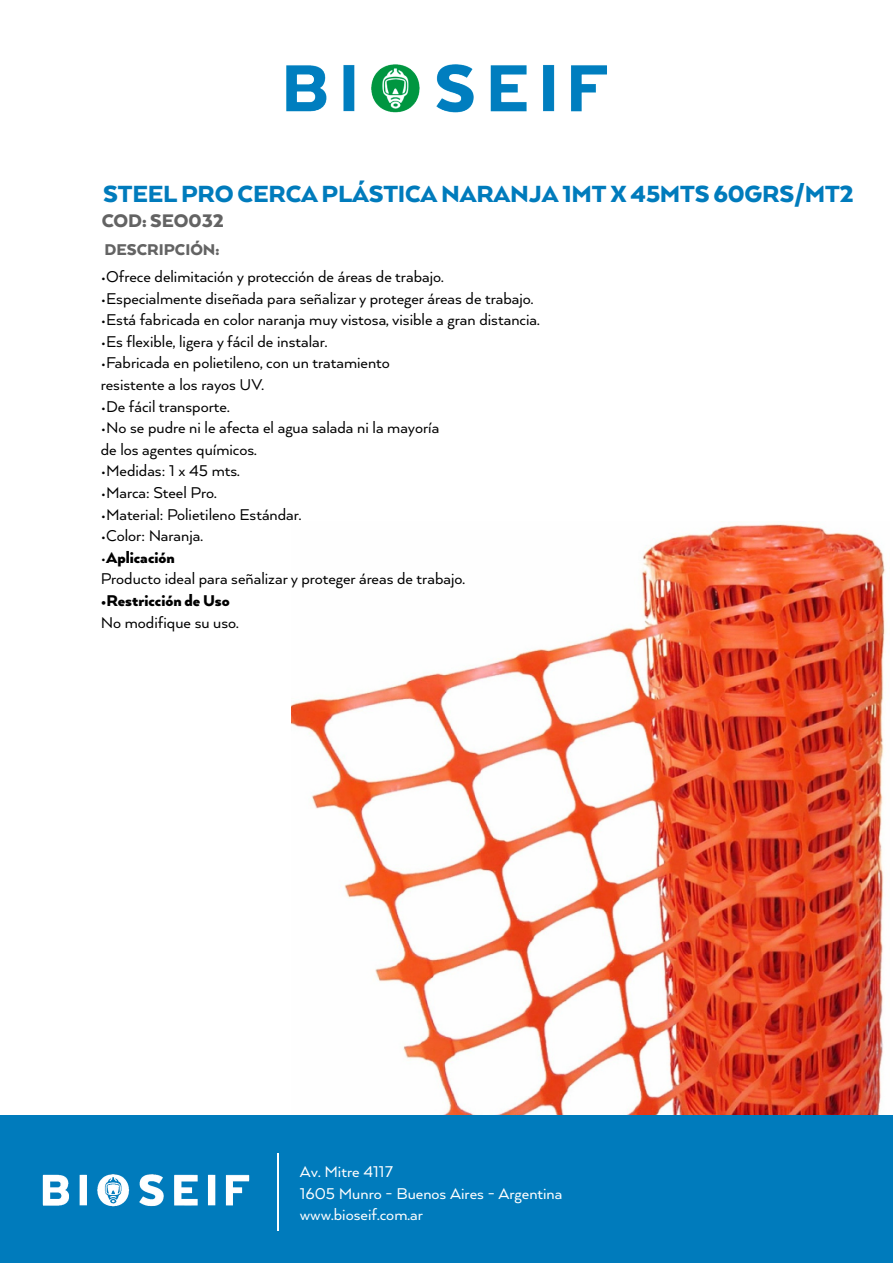
<style>
.page{position:relative;width:893px;height:1263px;background:#fff}
.page>*{position:absolute;margin:0;border:0;box-sizing:border-box;transform-origin:0 0}
.t1{font:900 27px "Arquitecta";letter-spacing:-.01em;color:#007bbc}
.t2{font:900 21px "Arquitecta";color:#636363}
.t3{font:18px/21.6px "Arquitecta";color:#000}
.t4{font:18px/21.6px "Arquitecta";color:#fff}
.t5{font:900 18px "Arquitecta";color:#000}
.t6{font:900 18px "Arquitecta";color:#636363}
.s1{font-weight:900}
</style>
<div class="page">
<img style="left:291px;top:523px;width:595px;height:592px">
<div style="left:0;top:1115px;width:893px;height:148px;background:#007bbc"></div>
<img style="left:42px;top:1174px;width:208px;height:33px">
<hr style="left:277px;top:1154px;width:2px;height:77px;background:#fff">
<img style="left:286px;top:64px;width:321px;height:49px">
<h1 class="t1" style="left:103px;top:177px;width:752px">STEEL PRO CERCA PLÁSTICA NARANJA 1MT X 45MTS 60GRS/MT2</h1>
<p class="t2" style="left:101px;top:207px;width:124px">COD: SEO032</p>
<p class="t6" style="left:104px;top:238px;width:116px">DESCRIPCIÓN:</p>
<p class="t3" style="left:101px;top:265px;width:344px">•Ofrece delimitación y protección de áreas de trabajo.</p>
<p class="t3" style="left:101px;top:287px;width:434px">•Especialmente diseñada para señalizar y proteger áreas de trabajo.</p>
<p class="t3" style="left:101px;top:308px;width:440px">•Está fabricada en color naranja muy vistosa, visible a gran distancia.</p>
<p class="t3" style="left:101px;top:330px;width:228px">•Es flexible, ligera y fácil de instalar.</p>
<p class="t3" style="left:101px;top:351px;width:291px">•Fabricada en polietileno, con un tratamiento resistente a los rayos UV.</p>
<p class="t3" style="left:101px;top:395px;width:130px">•De fácil transporte.</p>
<p class="t3" style="left:101px;top:416px;width:340px">•No se pudre ni le afecta el agua salada ni la mayoría de los agentes químicos.</p>
<p class="t3" style="left:101px;top:459px;width:141px">•Medidas: 1 x 45 mts.</p>
<p class="t3" style="left:101px;top:481px;width:117px">•Marca: Steel Pro.</p>
<p class="t3" style="left:101px;top:503px;width:202px">•Material: Polietileno Estándar.</p>
<p class="t3" style="left:101px;top:524px;width:104px">•Color: Naranja.</p>
<p class="t3" style="left:101px;top:546px;width:366px">•<span class="s1">Aplicación<br></span>Producto ideal para señalizar y proteger áreas de trabajo.</p>
<p class="t5" style="left:101px;top:589px;width:130px">•Restricción de Uso</p>
<p class="t3" style="left:101px;top:611px;width:140px">No modifique su uso.</p>
<p class="t4" style="left:300px;top:1160px;width:264px">Av. Mitre 4117<br>1605 Munro - Buenos Aires - Argentina www.bioseif.com.ar</p>
</div>
